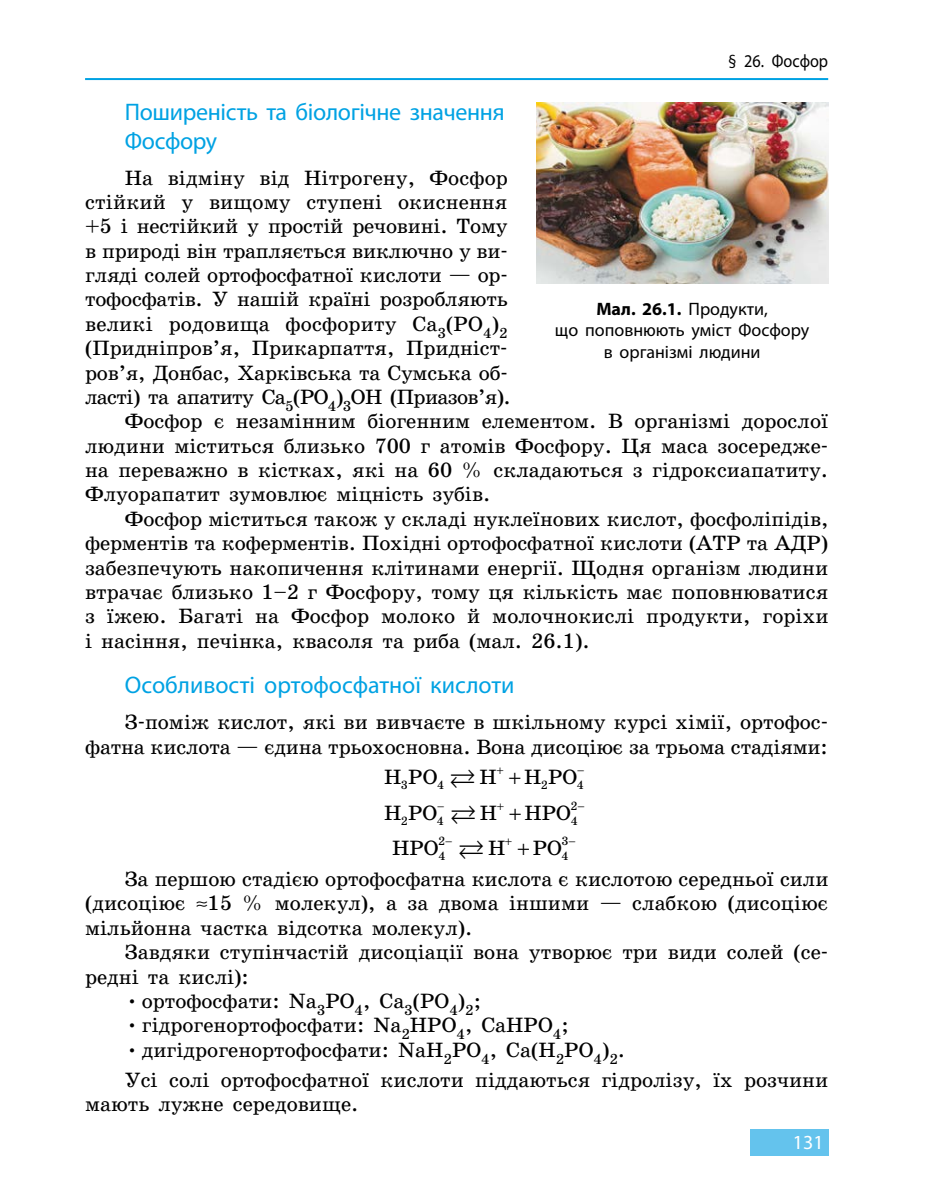
<style>
.page{position:relative;width:936px;height:1191px;background:#fff}
.page>*{position:absolute;margin:0;border:0;box-sizing:border-box;transform-origin:0 0}
.t1{font:24px/28.8px "Myriad Pro";letter-spacing:-.01em;color:#00a2e3}
.t2{font:21px/24.4px "School Book C";color:#000}
.t3{font:21px "School Book C";letter-spacing:-.03em;color:#000}
.t4{font:20px "Myriad Pro";color:#fff}
.t5{font:18px/21.6px "Myriad Pro";color:#000;text-align:center}
.t6{font:18px "Myriad Pro";color:#000;scale:.9 1}
.t7{font:12.2px "School Book C";color:#000}
.s1{font-weight:700}
</style>
<div class="page">
<hr style="left:85px;top:78px;width:743px;height:2px;background:#00a2e3">
<div style="left:749px;top:1129px;width:79px;height:27px;background:#64c3ed"></div>
<img style="left:536px;top:102px;width:292px;height:181px">
<p class="t6" style="left:728px;top:50px;width:112px">§ 26. Фосфор</p>
<p class="t1" style="left:125px;top:97px;width:381px">Поширеність та біологічне значення<br>Фосфору</p>
<p class="t2" style="left:125px;top:166px;width:384px">На відміну від Нітрогену, Фосфор</p>
<p class="t2" style="left:85px;top:190px;width:424px">стійкий у вищому ступені окиснення</p>
<p class="t2" style="left:85px;top:214px;width:424px">+5 і нестійкий у простій речовині. Тому</p>
<p class="t2" style="left:85px;top:239px;width:424px">в природі він трапляється виключно у ви-</p>
<p class="t2" style="left:85px;top:263px;width:424px">гляді солей ортофосфатної кислоти — ор-</p>
<p class="t2" style="left:85px;top:287px;width:424px">тофосфатів. У нашій країні розробляють</p>
<p class="t2" style="left:85px;top:312px;width:424px">великі родовища фосфориту Ca<sub>3</sub>(PO<sub>4</sub>)<sub>2</sub></p>
<p class="t2" style="left:85px;top:336px;width:421px">(Придніпров’я, Прикарпаття, Придніст-</p>
<p class="t2" style="left:85px;top:360px;width:424px">ров’я, Донбас, Харківська та Сумська об-</p>
<p class="t3" style="left:85px;top:385px;width:427px">ласті) та апатиту Ca<sub>5</sub>(PO<sub>4</sub>)<sub>3</sub>OH (Приазов’я).</p>
<p class="t2" style="left:125px;top:409px;width:705px">Фосфор є незамінним біогенним елементом. В організмі дорослої</p>
<p class="t2" style="left:85px;top:433px;width:744px">людини міститься близько 700 г атомів Фосфору. Ця маса зосередже-</p>
<p class="t2" style="left:85px;top:458px;width:744px">на переважно в кістках, які на 60 % складаються з гідроксиапатиту.</p>
<p class="t2" style="left:85px;top:482px;width:407px">Флуорапатит зумовлює міцність зубів.</p>
<p class="t2" style="left:125px;top:507px;width:705px">Фосфор міститься також у складі нуклеїнових кислот, фосфоліпідів,</p>
<p class="t2" style="left:85px;top:531px;width:744px">ферментів та коферментів. Похідні ортофосфатної кислоти (АТР та АДР)</p>
<p class="t2" style="left:85px;top:555px;width:744px">забезпечують накопичення клітинами енергії. Щодня організм людини</p>
<p class="t2" style="left:85px;top:580px;width:744px">втрачає близько 1–2 г Фосфору, тому ця кількість має поповнюватися</p>
<p class="t2" style="left:85px;top:604px;width:745px">з їжею. Багаті на Фосфор молоко й молочнокислі продукти, горіхи</p>
<p class="t2" style="left:85px;top:628px;width:506px">і насіння, печінка, квасоля та риба (мал. 26.1).</p>
<p class="t1" style="left:125px;top:670px;width:391px">Особливості ортофосфатної кислоти</p>
<p class="t2" style="left:85px;top:710px;width:744px;text-align:right">З-поміж кислот, які ви вивчаєте в шкільному курсі хімії, ортофос&shy;фатна кислота — єдина трьохосновна. Вона дисоціює за трьома стадіями:</p>
<p class="t2" style="left:384px;top:765px;width:55px">H P<sub>3</sub> O</p>
<p class="t7" style="left:437px;top:778px;width:9px">4</p>
<p class="t5" style="left:555px;top:297px;width:256px"><span class="s1">Мал. 26.1.</span> Продукти,<br>що поповнюють уміст Фосфору в організмі людини</p>
<p class="t2" style="left:479px;top:765px;width:19px">H</p>
<p class="t2" style="left:524px;top:765px;width:61px">H P<sub>2</sub> O−</p>
<p class="t7" style="left:577px;top:778px;width:9px">4</p>
<p class="t2" style="left:384px;top:801px;width:55px">H P<sub>2</sub> O</p>
<p class="t7" style="left:437px;top:814px;width:9px">4</p>
<p class="t7" style="left:570px;top:799px;width:15px">2−</p>
<p class="t2" style="left:480px;top:801px;width:19px">H</p>
<p class="t2" style="left:524px;top:801px;width:55px">HPO<sub>4</sub></p>
<p class="t7" style="left:561px;top:834px;width:16px">3−</p>
<p class="t2" style="left:85px;top:867px;width:744px;text-align:justify;text-indent:40px">За першою стадією ортофосфатна кислота є кислотою середньої сили (дисоціює ≈15 % молекул), а за двома іншими — слабкою (дисоціює мільйонна частка відсотка молекул).</p>
<p class="t2" style="left:85px;top:940px;width:744px;text-indent:40px">Завдяки ступінчастій дисоціації вона утворює три види солей (се&shy;редні та кислі):</p>
<p class="t2" style="left:125px;top:988px;width:358px">•ортофосфати: Na<sub>3</sub>PO<sub>4</sub>, Ca<sub>3</sub>(PO<sub>4</sub>)<sub>2</sub>;</p>
<p class="t2" style="left:125px;top:1013px;width:445px">•гідрогенортофосфати: Na<sub>2</sub>HPO<sub>4</sub>, CaHPO<sub>4</sub>;</p>
<p class="t2" style="left:125px;top:1034px;width:705px;line-height:30px">•дигідрогенортофосфати: NaH<sub>2</sub>PO<sub>4</sub>, Ca(H<sub>2</sub>PO<sub>4</sub>)<sub>2</sub>.<br>Усі солі ортофосфатної кислоти піддаються гідролізу, їх розчини</p>
<p class="t2" style="left:85px;top:1092px;width:275px">мають лужне середовище.</p>
<p class="t7" style="left:438px;top:834px;width:15px">2−</p>
<p class="t2" style="left:392px;top:835px;width:48px">HPO</p>
<p class="t2" style="left:488px;top:835px;width:19px">H</p>
<p class="t7" style="left:438px;top:849px;width:9px">4</p>
<p class="t2" style="left:532px;top:835px;width:31px">PO</p>
<p class="t7" style="left:561px;top:849px;width:9px">4</p>
<p class="t4" style="left:792px;top:1130px;width:32px">131</p>
</div>
